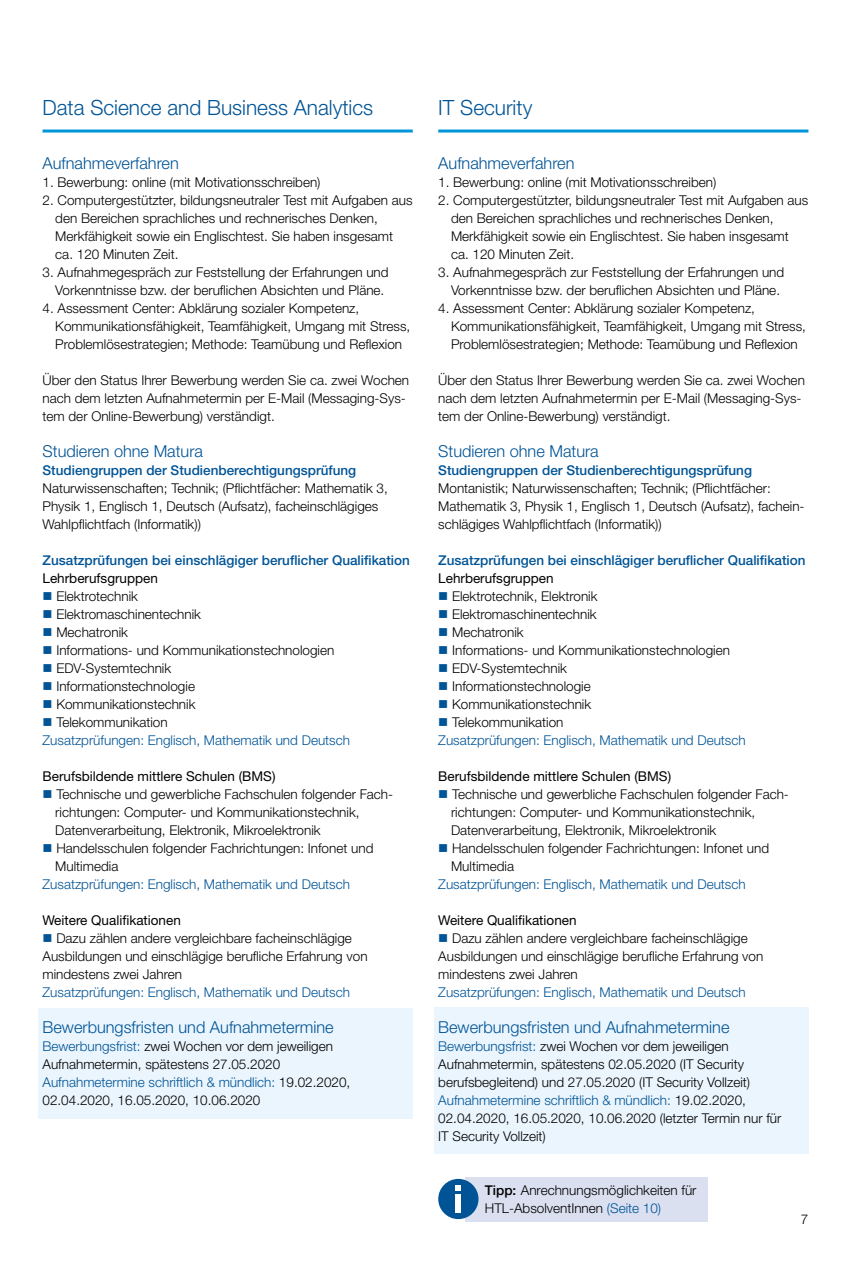
<style>
.page{position:relative;width:851px;height:1263px;background:#fff}
.page>*{position:absolute;margin:0;border:0;box-sizing:border-box;transform-origin:0 0}
.t1{font:300 21px "Helvetica Neue LT Pro";color:#005496}
.t2{font:300 16.5px "Helvetica Neue LT Pro";color:#005496}
.t3{font:300 13.5px/18px "Helvetica Neue LT Pro";color:#000}
.t4{font:300 13.5px/18px "Helvetica Neue LT Pro";color:#005496}
.t5{font:500 13.5px "Helvetica Neue LT Pro";color:#005496}
.t6{font:13.5px "Helvetica Neue LT Pro";color:#000}
.s1{color:#005496}
.s2{color:#000}
.s3{font-weight:500}
</style>
<div class="page">
<div style="left:38px;top:1008px;width:374px;height:110px;background:#ebf5fd"></div>
<div style="left:434px;top:1008px;width:374px;height:146px;background:#ebf5fd"></div>
<hr style="left:43px;top:130px;width:369px;height:3px;background:#0094d8">
<hr style="left:438px;top:130px;width:370px;height:3px;background:#0094d8">
<div style="left:465px;top:1177px;width:242px;height:44px;background:#dae0f0"></div>
<div style="left:438px;top:1179px;width:40px;height:40px;background:#005496;border-radius:50%"></div>
<div style="left:455px;top:1194px;width:6px;height:19px;background:#fff"></div>
<svg style="left:455px;top:1185px;width:6px;height:6px"></svg>
<h1 class="t1" style="left:43px;top:94px;width:332px">Data Science and Business Analytics</h1>
<p class="t2" style="left:43px;top:153px;width:138px">Aufnahmeverfahren</p>
<p class="t3" style="left:43px;top:172px;width:279px">1. Bewerbung: online (mit Motivationsschreiben)</p>
<p class="t3" style="left:55px;top:190px;width:359px;text-indent:-13px">2. Computergestützter, bildungsneutraler Test mit Aufgaben aus den Bereichen sprachliches und rechnerisches Denken, Merkfähigkeit sowie ein Englischtest. Sie haben insgesamt ca. 120 Minuten Zeit.</p>
<p class="t3" style="left:55px;top:262px;width:335px;text-indent:-13px">3. Aufnahmegespräch zur Feststellung der Erfahrungen und<br>Vorkenntnisse bzw. der beruflichen Absichten und Pläne.</p>
<p class="t3" style="left:55px;top:298px;width:356px;text-indent:-13px">4. Assessment Center: Abklärung sozialer Kompetenz,<br>Kommunikationsfähigkeit, Teamfähigkeit, Umgang mit Stress,<br>Problemlösestrategien; Methode: Teamübung und Reflexion</p>
<p class="t3" style="left:43px;top:370px;width:368px">Über den Status Ihrer Bewerbung werden Sie ca. zwei Wochen nach dem letzten Aufnahmetermin per E-Mail (Messaging-Sys&shy;tem der Online-Bewerbung) verständigt.</p>
<p class="t2" style="left:43px;top:441px;width:162px">Studieren ohne Matura</p>
<p class="t5" style="left:43px;top:462px;width:315px">Studiengruppen der Studienberechtigungsprüfung</p>
<p class="t3" style="left:43px;top:478px;width:347px">Naturwissenschaften; Technik; (Pflichtfächer: Mathematik 3,<br>Physik 1, Englisch 1, Deutsch (Aufsatz), facheinschlägiges<br>Wahlpflichtfach (Informatik))</p>
<p class="t5" style="left:43px;top:552px;width:369px">Zusatzprüfungen bei einschlägiger beruflicher Qualifikation</p>
<p class="t6" style="left:43px;top:569px;width:117px">Lehrberufsgruppen</p>
<p class="t3" style="left:43px;top:586px;width:97px"><span class="s1">■</span> Elektrotechnik</p>
<p class="t3" style="left:43px;top:604px;width:160px"><span class="s1">■</span> Elektromaschinentechnik</p>
<p class="t3" style="left:43px;top:622px;width:87px"><span class="s1">■</span> Mechatronik</p>
<p class="t3" style="left:43px;top:640px;width:293px"><span class="s1">■</span> Informations- und Kommunikationstechnologien</p>
<p class="t3" style="left:43px;top:658px;width:130px"><span class="s1">■</span> EDV-Systemtechnik</p>
<p class="t3" style="left:43px;top:676px;width:154px"><span class="s1">■</span> Informationstechnologie</p>
<p class="t3" style="left:43px;top:694px;width:154px"><span class="s1">■</span> Kommunikationstechnik</p>
<p class="t4" style="left:43px;top:712px;width:309px">■ <span class="s2">Telekommunikation<br></span>Zusatzprüfungen: Englisch, Mathematik und Deutsch</p>
<p class="t6" style="left:43px;top:767px;width:234px">Berufsbildende mittlere Schulen (BMS)</p>
<p class="t3" style="left:55px;top:784px;width:339px;text-indent:-13px"><span class="s1">■</span> Technische und gewerbliche Fachschulen folgender Fach&shy;richtungen: Computer- und Kommunikationstechnik,<br>Datenverarbeitung, Elektronik, Mikroelektronik</p>
<p class="t3" style="left:55px;top:838px;width:319px;text-indent:-13px"><span class="s1">■</span> Handelsschulen folgender Fachrichtungen: Infonet und<br>Multimedia</p>
<p class="t4" style="left:43px;top:874px;width:309px">Zusatzprüfungen: Englisch, Mathematik und Deutsch</p>
<p class="t6" style="left:43px;top:911px;width:140px">Weitere Qualifikationen</p>
<p class="t3" style="left:43px;top:928px;width:326px"><span class="s1">■</span> Dazu zählen andere vergleichbare facheinschlägige<br>Ausbildungen und einschlägige berufliche Erfahrung von mindestens zwei Jahren</p>
<p class="t4" style="left:43px;top:982px;width:309px">Zusatzprüfungen: Englisch, Mathematik und Deutsch</p>
<p class="t2" style="left:43px;top:1017px;width:293px">Bewerbungsfristen und Aufnahmetermine</p>
<p class="t3" style="left:43px;top:1036px;width:309px"><span class="s1">Bewerbungsfrist:</span> zwei Wochen vor dem jeweiligen Aufnahmetermin, spätestens 27.05.2020<br><span class="s1">Aufnahmetermine schriftlich &amp; mündlich:</span> 19.02.2020, 02.04.2020, 16.05.2020, 10.06.2020</p>
<h1 class="t1" style="left:438px;top:94px;width:95px">IT Security</h1>
<p class="t2" style="left:438px;top:153px;width:138px">Aufnahmeverfahren</p>
<p class="t3" style="left:438px;top:172px;width:279px">1. Bewerbung: online (mit Motivationsschreiben)</p>
<p class="t3" style="left:451px;top:190px;width:359px;text-indent:-13px">2. Computergestützter, bildungsneutraler Test mit Aufgaben aus den Bereichen sprachliches und rechnerisches Denken, Merkfähigkeit sowie ein Englischtest. Sie haben insgesamt ca. 120 Minuten Zeit.</p>
<p class="t3" style="left:451px;top:262px;width:335px;text-indent:-13px">3. Aufnahmegespräch zur Feststellung der Erfahrungen und<br>Vorkenntnisse bzw. der beruflichen Absichten und Pläne.</p>
<p class="t3" style="left:451px;top:298px;width:356px;text-indent:-13px">4. Assessment Center: Abklärung sozialer Kompetenz,<br>Kommunikationsfähigkeit, Teamfähigkeit, Umgang mit Stress,<br>Problemlösestrategien; Methode: Teamübung und Reflexion</p>
<p class="t3" style="left:438px;top:370px;width:368px">Über den Status Ihrer Bewerbung werden Sie ca. zwei Wochen nach dem letzten Aufnahmetermin per E-Mail (Messaging-Sys&shy;tem der Online-Bewerbung) verständigt.</p>
<p class="t2" style="left:438px;top:441px;width:162px">Studieren ohne Matura</p>
<p class="t5" style="left:438px;top:462px;width:315px">Studiengruppen der Studienberechtigungsprüfung</p>
<p class="t3" style="left:438px;top:478px;width:368px">Montanistik; Naturwissenschaften; Technik; (Pflichtfächer:<br>Mathematik 3, Physik 1, Englisch 1, Deutsch (Aufsatz), fachein&shy;schlägiges Wahlpflichtfach (Informatik))</p>
<p class="t5" style="left:438px;top:552px;width:369px">Zusatzprüfungen bei einschlägiger beruflicher Qualifikation</p>
<p class="t6" style="left:438px;top:569px;width:117px">Lehrberufsgruppen</p>
<p class="t3" style="left:438px;top:586px;width:161px"><span class="s1">■</span> Elektrotechnik, Elektronik</p>
<p class="t3" style="left:438px;top:604px;width:160px"><span class="s1">■</span> Elektromaschinentechnik</p>
<p class="t3" style="left:438px;top:622px;width:87px"><span class="s1">■</span> Mechatronik</p>
<p class="t3" style="left:438px;top:640px;width:293px"><span class="s1">■</span> Informations- und Kommunikationstechnologien</p>
<p class="t3" style="left:438px;top:658px;width:130px"><span class="s1">■</span> EDV-Systemtechnik</p>
<p class="t3" style="left:438px;top:676px;width:154px"><span class="s1">■</span> Informationstechnologie</p>
<p class="t3" style="left:438px;top:694px;width:154px"><span class="s1">■</span> Kommunikationstechnik</p>
<p class="t4" style="left:438px;top:712px;width:309px">■ <span class="s2">Telekommunikation<br></span>Zusatzprüfungen: Englisch, Mathematik und Deutsch</p>
<p class="t6" style="left:438px;top:767px;width:234px">Berufsbildende mittlere Schulen (BMS)</p>
<p class="t3" style="left:451px;top:784px;width:339px;text-indent:-13px"><span class="s1">■</span> Technische und gewerbliche Fachschulen folgender Fach&shy;richtungen: Computer- und Kommunikationstechnik,<br>Datenverarbeitung, Elektronik, Mikroelektronik</p>
<p class="t3" style="left:451px;top:838px;width:319px;text-indent:-13px"><span class="s1">■</span> Handelsschulen folgender Fachrichtungen: Infonet und<br>Multimedia</p>
<p class="t4" style="left:438px;top:874px;width:309px">Zusatzprüfungen: Englisch, Mathematik und Deutsch</p>
<p class="t6" style="left:438px;top:911px;width:140px">Weitere Qualifikationen</p>
<p class="t3" style="left:438px;top:928px;width:326px"><span class="s1">■</span> Dazu zählen andere vergleichbare facheinschlägige<br>Ausbildungen und einschlägige berufliche Erfahrung von mindestens zwei Jahren</p>
<p class="t4" style="left:438px;top:982px;width:309px">Zusatzprüfungen: Englisch, Mathematik und Deutsch</p>
<p class="t2" style="left:438px;top:1017px;width:293px">Bewerbungsfristen und Aufnahmetermine</p>
<p class="t3" style="left:438px;top:1036px;width:344px"><span class="s1">Bewerbungsfrist:</span> zwei Wochen vor dem jeweiligen Aufnahmetermin, spätestens 02.05.2020 (IT Security berufsbegleitend) und 27.05.2020 (IT Security Vollzeit)<br><span class="s1">Aufnahmetermine schriftlich &amp; mündlich:</span> 19.02.2020, 02.04.2020, 16.05.2020, 10.06.2020 (letzter Termin nur für IT Security Vollzeit)</p>
<p class="t3" style="left:484px;top:1180px;width:213px"><span class="s3">Tipp:</span> Anrechnungsmöglichkeiten für<br>HTL-AbsolventInnen <span class="s1">(Seite 10)</span></p>
<p class="t3" style="left:800px;top:1210px;width:9px">7</p>
</div>
